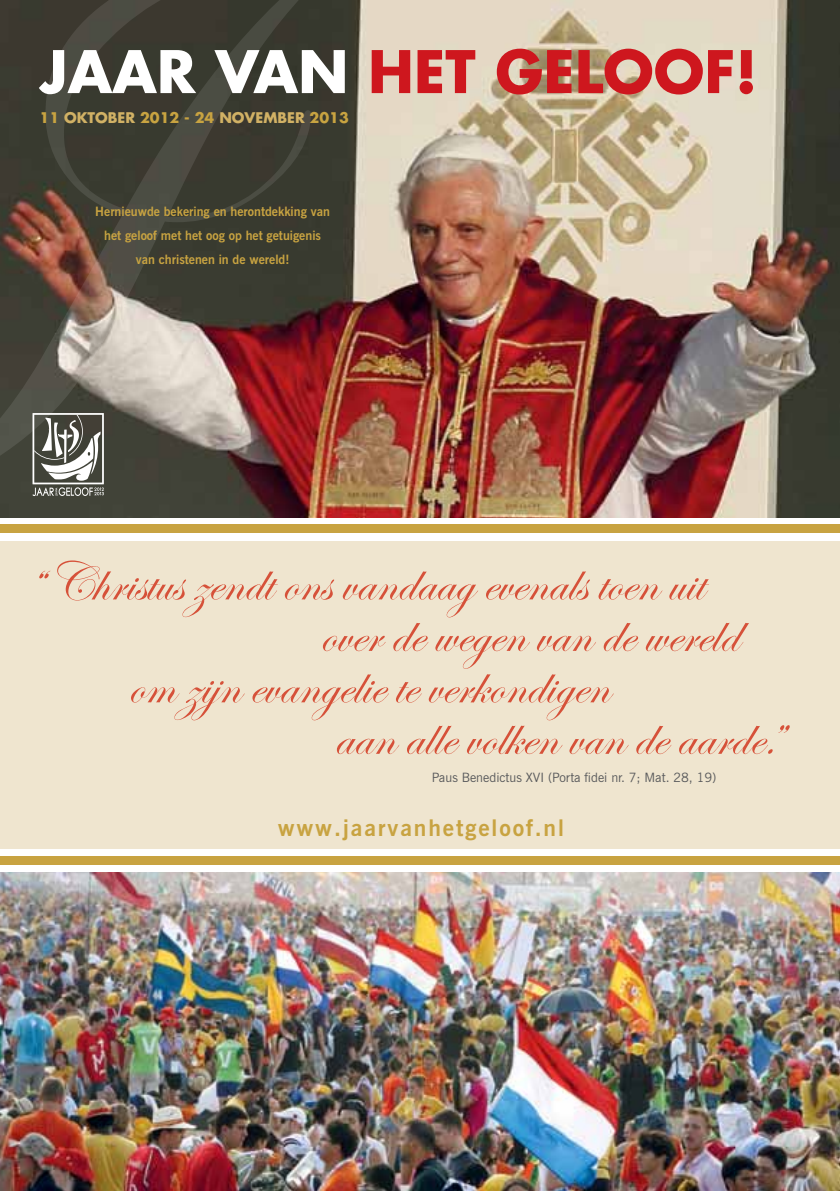
<style>
.page{position:relative;width:840px;height:1191px;background:#fff}
.page>*{position:absolute;margin:0;border:0;box-sizing:border-box;transform-origin:0 0}
.t1{font:714.6px "Edwardian Script ITC";color:#fff}
.t2{font:700 57px "Futura";color:#ce171e}
.t3{font:55.8px "Edwardian Script ITC";color:#d65139}
.t4{font:700 22.8px "News Gothic BT";letter-spacing:.08em;color:#c8a341}
.t5{font:700 14.2px "Futura";color:#d1b165}
.t6{font:700 12.8px/24px "News Gothic BT";color:#c8a341;text-align:center}
.t7{font:12.8px "News Gothic BT";color:#58595b}
.s1{color:#fff}
.s2{color:#c8a341}
</style>
<div class="page">
<div style="left:0;top:540px;width:839px;height:308px;background:#efe5cf"></div>
<img style="left:0;top:873px;width:839px;height:318px">
<img style="left:0;top:0;width:839px;height:518px">
<div style="left:0;top:524px;width:839px;height:8px;background:#c8a341"></div>
<div style="left:0;top:856px;width:839px;height:9px;background:#c8a341"></div>
<svg style="left:32px;top:413px;width:72px;height:83px"></svg>
<h1 class="t1" style="left:-219px;top:-224px;width:404px">J</h1>
<p class="t2" style="left:40px;top:32px;width:718px"><span class="s1">JAAR VAN</span> HET GELOOF!</p>
<p class="t5" style="left:40px;top:107px;width:311px"><span class="s2">11</span> OKTOBER <span class="s2">2012 - 24</span> NOVEMBER <span class="s2">2013</span></p>
<p class="t6" style="left:95px;top:199px;width:236px">Hernieuwde bekering en herontdekking van het geloof met het oog op het getuigenis van christenen in de wereld!</p>
<p class="t3" style="left:25px;top:551px;width:679px">“Christus zendt ons vandaag evenals toen uit</p>
<p class="t3" style="left:320px;top:603px;width:420px">over de wegen van de wereld</p>
<p class="t3" style="left:128px;top:654px;width:482px">om zijn evangelie te verkondigen</p>
<p class="t3" style="left:334px;top:706px;width:448px">aan alle volken van de aarde.”</p>
<p class="t7" style="left:431px;top:770px;width:286px">Paus Benedictus XVI (Porta fidei nr. 7; Mat. 28, 19)</p>
<p class="t4" style="left:277px;top:814px;width:287px">www.jaarvanhetgeloof.nl</p>
</div>
